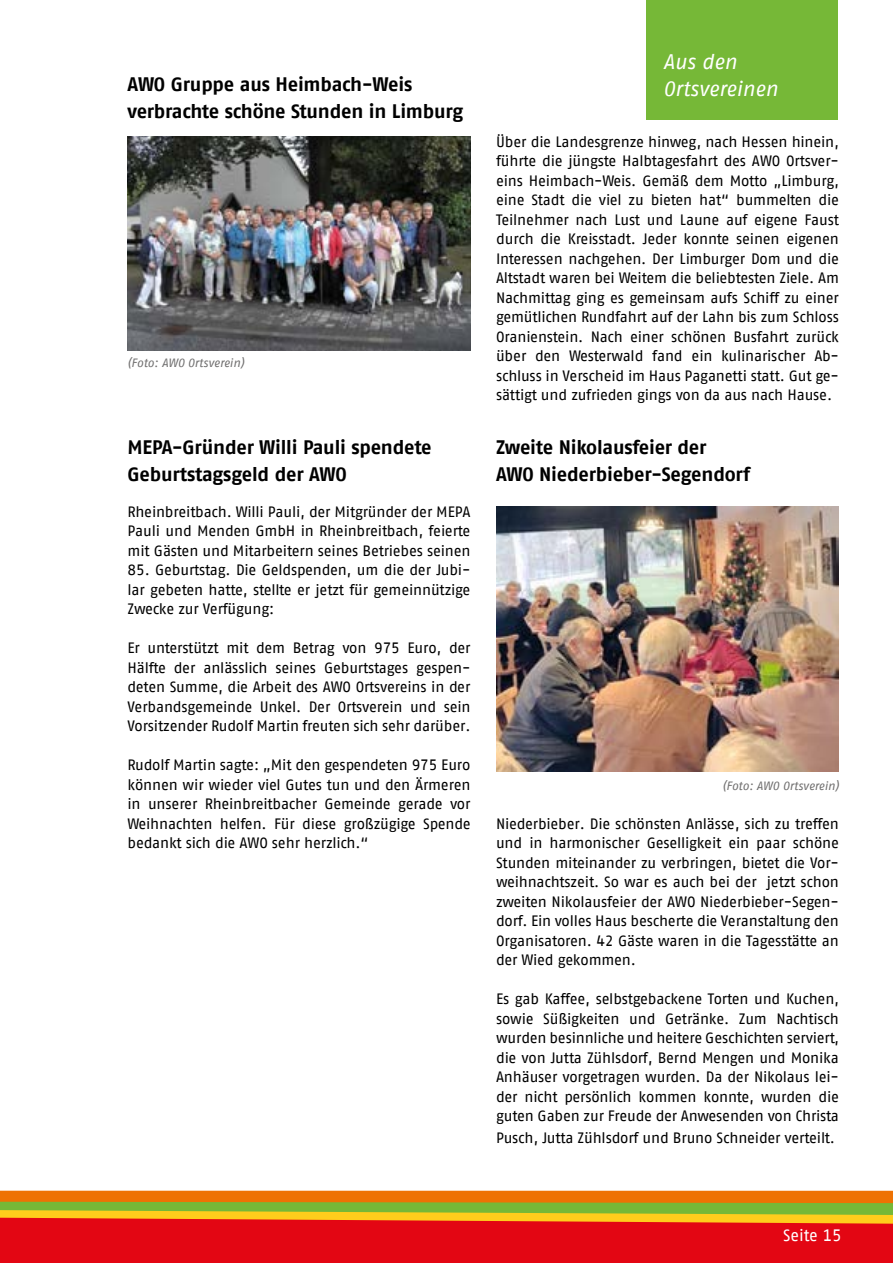
<style>
.page{position:relative;width:893px;height:1263px;background:#fff}
.page>*{position:absolute;margin:0;border:0;box-sizing:border-box;transform-origin:0 0}
.t1{font:italic 21px/27px "AWO Fago Office";letter-spacing:-.005em;color:#fff}
.t2{font:700 19.5px/27px "AWO Fago Office";letter-spacing:-.01em;color:#000}
.t3{font:16.5px "AWO Fago Office";color:#fff}
.t4{font:15px/19.5px "AWO Fago Office";letter-spacing:-.01em;color:#000;text-align:justify}
.t5{font:italic 12px "AWO Fago Office";letter-spacing:-.005em;color:#706f6f}
</style>
<div class="page">
<div style="left:0;top:1209px;width:893px;height:54px;background:#e30613"></div>
<svg style="left:0;top:1191px;width:893px;height:33px;background:#cc931a"></svg>
<div style="left:646px;top:0;width:192px;height:119px;background:#76b837"></div>
<img style="left:128px;top:136px;width:342px;height:215px">
<img style="left:496px;top:506px;width:343px;height:266px">
<h2 class="t2" style="left:128px;top:70px;width:337px">AWO Gruppe aus Heimbach-Weis verbrachte schöne Stunden in Limburg</h2>
<p class="t5" style="left:128px;top:356px;width:118px">(Foto: AWO Ortsverein)</p>
<h2 class="t2" style="left:128px;top:433px;width:306px">MEPA-Gründer Willi Pauli spendete<br>Geburtstagsgeld der AWO</h2>
<p class="t4" style="left:128px;top:501px;width:344px">Rheinbreitbach. Willi Pauli, der Mitgründer der MEPA Pauli und Menden GmbH in Rheinbreitbach, feierte mit Gästen und Mitarbeitern seines Betriebes seinen</p>
<p class="t4" style="left:128px;top:560px;width:344px">85. Geburtstag. Die Geldspenden, um die der Jubi&shy;lar gebeten hatte, stellte er jetzt für gemeinnützige Zwecke zur Verfügung:</p>
<p class="t4" style="left:128px;top:638px;width:344px">Er unterstützt mit dem Betrag von 975 Euro, der Hälfte der anlässlich seines Geburtstages gespen&shy;deten Summe, die Arbeit des AWO Ortsvereins in der Verbandsgemeinde Unkel. Der Ortsverein und sein Vorsitzender Rudolf Martin freuten sich sehr darüber.</p>
<p class="t4" style="left:128px;top:755px;width:344px">Rudolf Martin sagte: „Mit den gespendeten 975 Euro können wir wieder viel Gutes tun und den Ärmeren in unserer Rheinbreitbacher Gemeinde gerade vor Weihnachten helfen. Für diese großzügige Spende bedankt sich die AWO sehr herzlich.“</p>
<h1 class="t1" style="left:663px;top:48px;width:116px">Aus den<br>Ortsvereinen</h1>
<p class="t4" style="left:496px;top:131px;width:344px">Über die Landesgrenze hinweg, nach Hessen hinein, führte die jüngste Halbtagesfahrt des AWO Ortsver&shy;eins Heimbach-Weis. Gemäß dem Motto „Limburg, eine Stadt die viel zu bieten hat“ bummelten die Teilnehmer nach Lust und Laune auf eigene Faust durch die Kreisstadt. Jeder konnte seinen eigenen Interessen nachgehen. Der Limburger Dom und die Altstadt waren bei Weitem die beliebtesten Ziele. Am Nachmittag ging es gemeinsam aufs Schiff zu einer gemütlichen Rundfahrt auf der Lahn bis zum Schloss Oranienstein. Nach einer schönen Busfahrt zurück über den Westerwald fand ein kulinarischer Ab&shy;schluss in Verscheid im Haus Paganetti statt. Gut ge&shy;sättigt und zufrieden gings von da aus nach Hause.</p>
<h2 class="t2" style="left:496px;top:433px;width:256px">Zweite Nikolausfeier der<br>AWO Niederbieber-Segendorf</h2>
<p class="t5" style="left:722px;top:779px;width:118px">(Foto: AWO Ortsverein)</p>
<p class="t4" style="left:496px;top:814px;width:344px">Niederbieber. Die schönsten Anlässe, sich zu treffen und in harmonischer Geselligkeit ein paar schöne Stunden miteinander zu verbringen, bietet die Vor&shy;weihnachtszeit. So war es auch bei der jetzt schon zweiten Nikolausfeier der AWO Niederbieber-Segen&shy;dorf. Ein volles Haus bescherte die Veranstaltung den Organisatoren. 42 Gäste waren in die Tagesstätte an der Wied gekommen.</p>
<p class="t4" style="left:496px;top:989px;width:344px">Es gab Kaffee, selbstgebackene Torten und Kuchen, sowie Süßigkeiten und Getränke. Zum Nachtisch wurden besinnliche und heitere Geschichten serviert, die von Jutta Zühlsdorf, Bernd Mengen und Monika Anhäuser vorgetragen wurden. Da der Nikolaus lei&shy;der nicht persönlich kommen konnte, wurden die guten Gaben zur Freude der Anwesenden von Christa</p>
<p class="t4" style="left:496px;top:1128px;width:340px">Pusch, Jutta Zühlsdorf und Bruno Schneider verteilt.</p>
<p class="t3" style="left:783px;top:1225px;width:60px">Seite 15</p>
</div>
